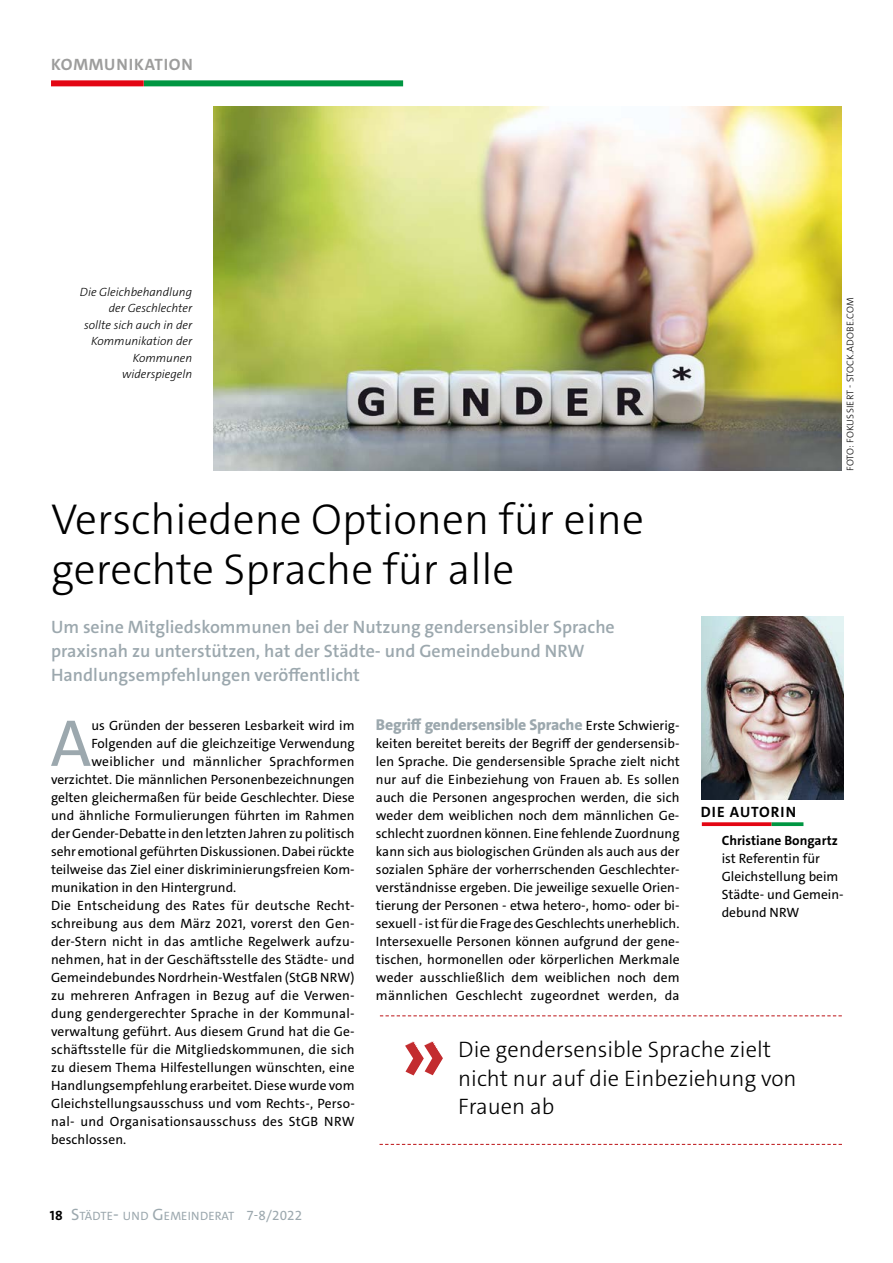
<style>
.page{position:relative;width:893px;height:1263px;background:#fff}
.page>*{position:absolute;margin:0;border:0;box-sizing:border-box;transform-origin:0 0}
.t1{font:66.9px "The Sans C5";color:#9ca8ae}
.t2{font:300 43.5px/49.5px "The Sans C5";color:#000}
.t3{font:300 22.5px/28.5px "The Sans C5";color:#000}
.t4{font:600 18px/24px "The Sans C5";color:#9ca8ae}
.t5{font:700 16.5px "The Sans C5";letter-spacing:.04em;color:#9d9d9c}
.t6{font:800 15.75px "The Sans C5";letter-spacing:-.01em;color:#9ca8ae}
.t7{font:700 15px "The Sans C5";letter-spacing:.07em;color:#000}
.t8{font:13.5px/18px "The Sans C5";letter-spacing:.005em;color:#000;text-align:justify}
.t9{font:700 13.5px "The Sans C5";color:#000}
.t10{font:12.15px "The Sans C5";letter-spacing:.015em;color:#9ca8ae}
.t11{font:italic 300 12px/16.5px "The Sans C5";color:#000;text-align:right}
.t12{font:300 9.75px "The Sans C5";letter-spacing:.02em;color:#000}
.s1{font-weight:400;font-size:13.5px;color:#000}
.s2{font-weight:700;font-size:13.5px;color:#000}
.s3{font-size:16.5px}
.s4{font-size:17.25px}
.s5{font-size:13.5px}
</style>
<div class="page">
<div style="left:51px;top:80px;width:93px;height:6px;background:#e30613"></div>
<div style="left:144px;top:80px;width:259px;height:6px;background:#009641"></div>
<img style="left:702px;top:617px;width:141px;height:182px">
<svg style="left:702px;top:822px;width:70px;height:4px"></svg>
<svg style="left:772px;top:822px;width:31px;height:4px"></svg>
<img style="left:213px;top:106px;width:629px;height:364px">
<svg style="left:380px;top:1015px;width:462px;height:1px"></svg>
<svg style="left:379px;top:1144px;width:463px;height:1px"></svg>
<svg style="left:405px;top:1041px;width:38px;height:35px"></svg>
<p class="t5" style="left:51px;top:54px;width:143px">KOMMUNIKATION</p>
<p class="t11" style="left:80px;top:284px;width:114px">Die Gleichbehandlung der Geschlechter sollte sich auch in der<br>Kommunikation der<br>Kommunen widerspiegeln</p>
<p class="t12" style="left:844px;top:471px;width:175px;rotate:-90deg">FOTO: FOKUSSIERT - STOCK.ADOBE.COM</p>
<h2 class="t2" style="left:51px;top:495px;width:594px">Verschiedene Optionen für eine gerechte Sprache für alle</h2>
<h3 class="t4" style="left:51px;top:615px;width:565px">Um seine Mitgliedskommunen bei der Nutzung gendersensibler Sprache praxisnah zu unterstützen, hat der Städte- und Gemeindebund NRW<br>Handlungsempfehlungen veröffentlicht</h3>
<p class="t6" style="left:376px;top:714px;width:305px">Begriff gendersensible Sprache <span class="s1">Erste Schwierig-</span></p>
<p class="t8" style="left:376px;top:734px;width:305px">keiten bereitet bereits der Begriff der gendersensib&shy;len Sprache. Die gendersensible Sprache zielt nicht nur auf die Einbeziehung von Frauen ab. Es sollen auch die Personen angesprochen werden, die sich weder dem weiblichen noch dem männlichen Ge&shy;schlecht zuordnen können. Eine fehlende Zuordnung kann sich aus biologischen Gründen als auch aus der sozialen Sphäre der vorherrschenden Geschlechter&shy;verständnisse ergeben. Die jeweilige sexuelle Orien&shy;tierung der Personen - etwa hetero-, homo- oder bi&shy;sexuell - ist für die Frage des Geschlechts unerheblich.<br>Intersexuelle Personen können aufgrund der gene&shy;tischen, hormonellen oder körperlichen Merkmale weder ausschließlich dem weiblichen noch dem männlichen Geschlecht zugeordnet werden, da</p>
<h1 class="t1" style="left:50px;top:700px;width:43px">A</h1>
<p class="t8" style="left:91px;top:716px;width:265px">us Gründen der besseren Lesbarkeit wird im</p>
<p class="t8" style="left:91px;top:734px;width:265px">Folgenden auf die gleichzeitige Verwendung</p>
<p class="t8" style="left:91px;top:752px;width:265px">weiblicher und männlicher Sprachformen</p>
<p class="t8" style="left:51px;top:770px;width:305px">verzichtet. Die männlichen Personenbezeichnungen</p>
<p class="t8" style="left:51px;top:788px;width:305px">gelten gleichermaßen für beide Geschlechter. Diese</p>
<p class="t8" style="left:51px;top:806px;width:305px">und ähnliche Formulierungen führten im Rahmen</p>
<p class="t8" style="left:51px;top:824px;width:305px">der Gender-Debatte in den letzten Jahren zu politisch</p>
<p class="t8" style="left:51px;top:842px;width:305px">sehr emotional geführten Diskussionen. Dabei rückte</p>
<p class="t8" style="left:51px;top:860px;width:305px">teilweise das Ziel einer diskriminierungsfreien Kom-</p>
<p class="t8" style="left:51px;top:878px;width:187px">munikation in den Hintergrund.</p>
<p class="t8" style="left:51px;top:896px;width:305px">Die Entscheidung des Rates für deutsche Recht-</p>
<p class="t8" style="left:51px;top:914px;width:305px">schreibung aus dem März 2021, vorerst den Gen-</p>
<p class="t8" style="left:51px;top:932px;width:305px">der-Stern nicht in das amtliche Regelwerk aufzu-</p>
<p class="t8" style="left:51px;top:950px;width:305px">nehmen, hat in der Geschäftsstelle des Städte- und</p>
<p class="t8" style="left:51px;top:968px;width:305px">Gemeindebundes Nordrhein-Westfalen (StGB NRW)</p>
<p class="t8" style="left:51px;top:986px;width:305px">zu mehreren Anfragen in Bezug auf die Verwen-</p>
<p class="t8" style="left:51px;top:1004px;width:305px">dung gendergerechter Sprache in der Kommunal-</p>
<p class="t8" style="left:51px;top:1022px;width:305px">verwaltung geführt. Aus diesem Grund hat die Ge-</p>
<p class="t8" style="left:51px;top:1040px;width:305px">schäftsstelle für die Mitgliedskommunen, die sich</p>
<p class="t8" style="left:51px;top:1058px;width:305px">zu diesem Thema Hilfestellungen wünschten, eine</p>
<p class="t8" style="left:51px;top:1076px;width:305px">Handlungsempfehlung erarbeitet. Diese wurde vom</p>
<p class="t8" style="left:51px;top:1094px;width:305px">Gleichstellungsausschuss und vom Rechts-, Perso-</p>
<p class="t8" style="left:51px;top:1112px;width:305px">nal- und Organisationsausschuss des StGB NRW</p>
<p class="t8" style="left:51px;top:1130px;width:77px">beschlossen.</p>
<p class="t7" style="left:701px;top:802px;width:97px">DIE AUTORIN</p>
<p class="t9" style="left:722px;top:831px;width:118px">Christiane Bongartz</p>
<p class="t8" style="left:722px;top:849px;width:124px;text-align:left">ist Referentin für<br>Gleichstellung beim<br>Städte- und Gemein&shy;debund NRW</p>
<h3 class="t3" style="left:458px;top:1035px;width:340px">Die gendersensible Sprache zielt nicht nur auf die Einbeziehung von<br>Frauen ab</h3>
<p class="t10" style="left:50px;top:1208px;width:254px"><span class="s2">18</span> <span class="s3">S</span>TÄDTE<span class="s4">-</span> UND <span class="s3">G</span>EMEINDERAT <span class="s5">7-8/2022</span></p>
</div>
